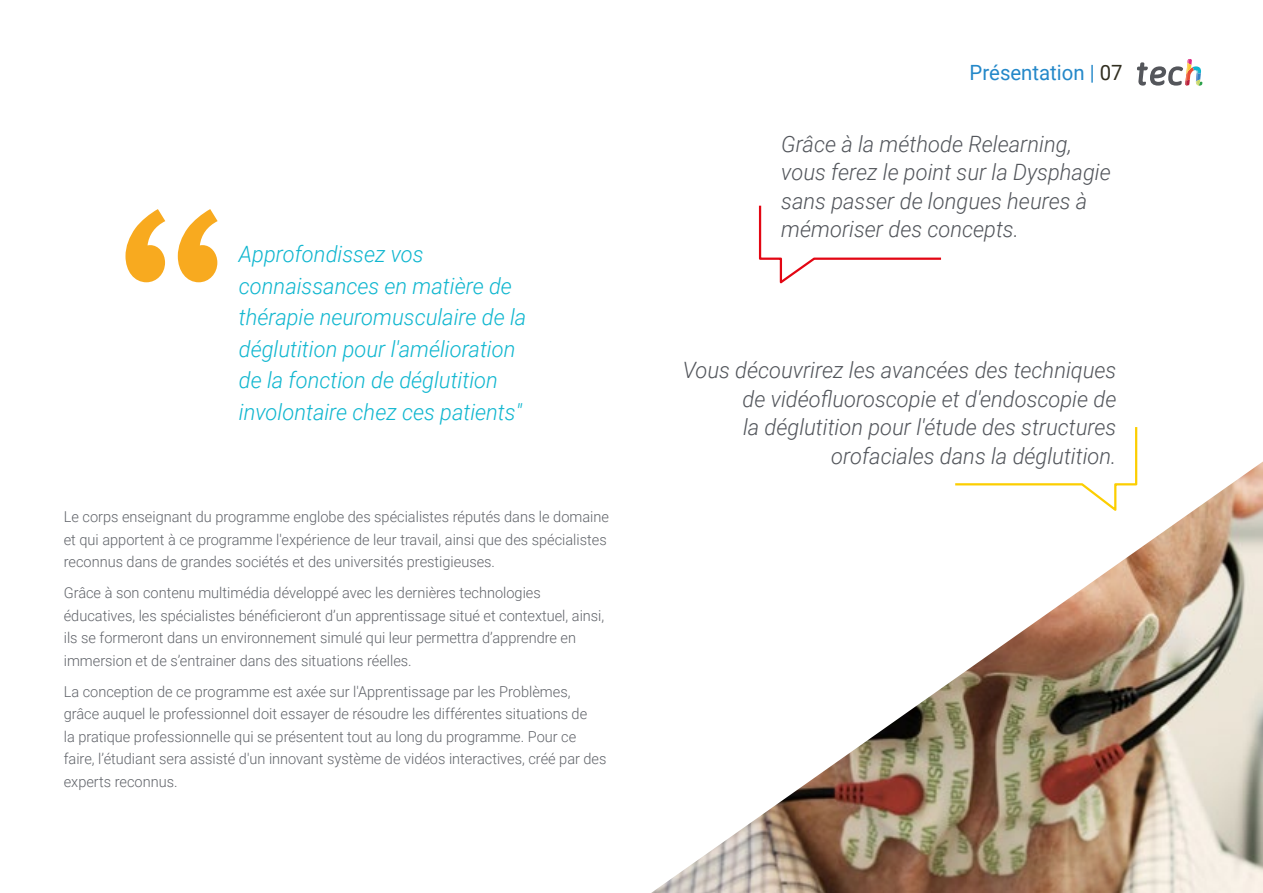
<style>
.page{position:relative;width:1263px;height:893px;background:#fff}
.page>*{position:absolute;margin:0;border:0;box-sizing:border-box;transform-origin:0 0}
.t1{font:italic 300 22.5px/28.5px "Roboto";color:#52555b;text-align:right}
.t2{font:italic 300 22.5px/31.5px "Roboto";color:#0fb6cf}
.t3{font:21px "Roboto";color:#2488c9}
.t4{font:300 15px/22.5px "Roboto";color:#61646a}
.s1{color:#312e20}
</style>
<div class="page">
<svg style="left:125px;top:209px;width:93px;height:73px"></svg>
<svg style="left:1135px;top:427px;width:3px;height:34px"></svg>
<img style="left:651px;top:461px;width:612px;height:432px">
<svg style="left:758px;top:205px;width:184px;height:79px"></svg>
<svg style="left:1137px;top:59px;width:65px;height:27px"></svg>
<h1 class="t2" style="left:239px;top:237px;width:289px">Approfondissez vos connaissances en matière de thérapie neuromusculaire de la déglutition pour l'amélioration de la fonction de déglutition involontaire chez ces patients"</h1>
<p class="t4" style="left:64px;top:505px;width:547px">Le corps enseignant du programme englobe des spécialistes réputés dans le domaine et qui apportent à ce programme l'expérience de leur travail, ainsi que des spécialistes reconnus dans de grandes sociétés et des universités prestigieuses.</p>
<p class="t4" style="left:64px;top:581px;width:542px">Grâce à son contenu multimédia développé avec les dernières technologies éducatives, les spécialistes bénéficieront d’un apprentissage situé et contextuel, ainsi, ils se formeront dans un environnement simulé qui leur permettra d’apprendre en immersion et de s’entrainer dans des situations réelles.</p>
<p class="t4" style="left:64px;top:679px;width:544px">La conception de ce programme est axée sur l'Apprentissage par les Problèmes, grâce auquel le professionnel doit essayer de résoudre les différentes situations de<br>la pratique professionnelle qui se présentent tout au long du programme. Pour ce faire, l’étudiant sera assisté d'un innovant système de vidéos interactives, créé par des experts reconnus.</p>
<h2 class="t3" style="left:970px;top:57px;width:155px">Présentation | <span class="s1">07</span></h2>
<h1 class="t1" style="left:781px;top:129px;width:331px;text-align:left">Grâce à la méthode Relearning, vous ferez le point sur la Dysphagie sans passer de longues heures à mémoriser des concepts.</h1>
<h1 class="t1" style="left:683px;top:355px;width:435px">Vous découvrirez les avancées des techniques de vidéofluoroscopie et d'endoscopie de<br>la déglutition pour l'étude des structures orofaciales dans la déglutition.</h1>
</div>
